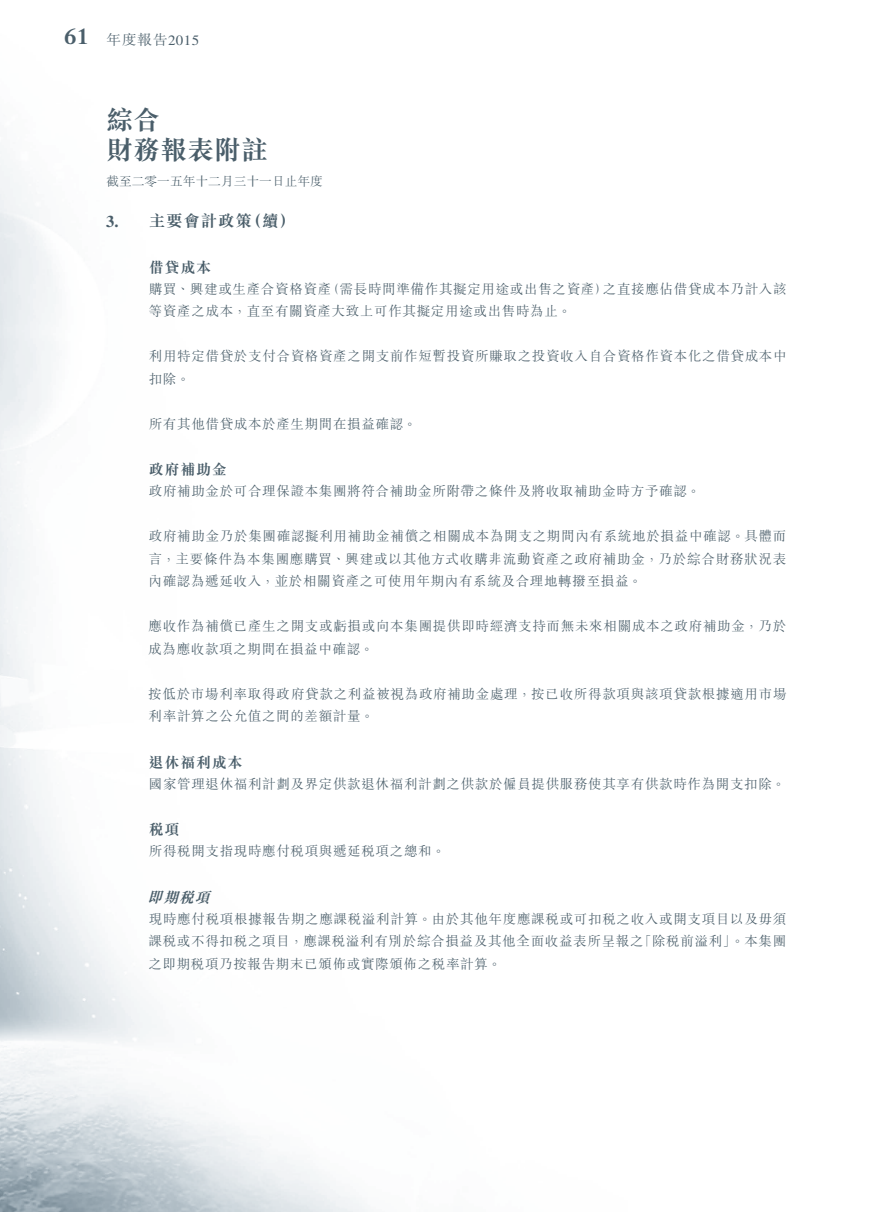
<style>
.page{position:relative;width:893px;height:1212px;background:#fff}
.page>*{position:absolute;margin:0;border:0;box-sizing:border-box;transform-origin:0 0}
.t1{font:700 27px/30px "M Sung HK";color:#4a5e6a}
.t2{font:600 22.5px "Times LT Std";color:#4a5e6a;scale:1.05 1}
.t3{font:700 16.5px "M Sung HK";letter-spacing:.05em;color:#4a5e6a}
.t4{font:700 16.5px "Times LT Std";color:#4a5e6a}
.t5{font:700 15px "M Sung HK";letter-spacing:.05em;color:#4a5e6a}
.t6{font:italic 700 15px "M Sung HK";color:#4a5e6a}
.t7{font:300 14.25px "M Sung HK";color:#4a5e6a;scale:1.05 1}
.t8{font:300 13.5px/22.5px "M Sung HK";letter-spacing:.05em;color:#4a5e6a}
.t9{font:300 12.75px "M Sung HK";color:#4a5e6a}
.s1{font-family:"Times LT Std";font-weight:400}
</style>
<div class="page">
<h2 class="t2" style="left:64px;top:23px;width:25px">61</h2>
<p class="t7" style="left:106px;top:30px;width:90px">年度報告<span class="s1">2015</span></p>
<h1 class="t1" style="left:106px;top:104px;width:163px">綜合<br>財務報表附註</h1>
<p class="t9" style="left:106px;top:173px;width:218px">截至二零一五年十二月三十一日止年度</p>
<p class="t3" style="left:246px;top:210px;width:51px">（續(</p>
<p class="t3" style="left:149px;top:210px;width:105px">主要會計政策</p>
<p class="t4" style="left:106px;top:212px;width:14px">3.</p>
<p class="t5" style="left:149px;top:257px;width:64px">借貸成本</p>
<p class="t8" style="left:603px;top:277px;width:185px">之直接應佔借貸成本乃計入該</p>
<p class="t8" style="left:326px;top:277px;width:283px">（需長時間準備作其擬定用途或出售之資產）</p>
<p class="t8" style="left:149px;top:277px;width:424px">購買、興建或生產合資格資產<br>等資產之成本，直至有關資產大致上可作其擬定用途或出售時為止。</p>
<p class="t8" style="left:149px;top:344px;width:639px">利用特定借貸於支付合資格資產之開支前作短暫投資所賺取之投資收入自合資格作資本化之借貸成本中扣除。</p>
<p class="t8" style="left:149px;top:412px;width:269px">所有其他借貸成本於產生期間在損益確認。</p>
<p class="t5" style="left:149px;top:459px;width:79px">政府補助金</p>
<p class="t8" style="left:149px;top:479px;width:553px">政府補助金於可合理保證本集團將符合補助金所附帶之條件及將收取補助金時方予確認。</p>
<p class="t8" style="left:149px;top:524px;width:639px;text-align:justify">政府補助金乃於集團確認擬利用補助金補償之相關成本為開支之期間內有系統地於損益中確認。具體而言，主要條件為本集團應購買、興建或以其他方式收購非流動資產之政府補助金，乃於綜合財務狀況表內確認為遞延收入，並於相關資產之可使用年期內有系統及合理地轉撥至損益。</p>
<p class="t8" style="left:148px;top:614px;width:639px">應收作為補償已產生之開支或虧損或向本集團提供即時經濟支持而無未來相關成本之政府補助金，乃於成為應收款項之期間在損益中確認。</p>
<p class="t8" style="left:148px;top:682px;width:640px">按低於市場利率取得政府貸款之利益被視為政府補助金處理，按已收所得款項與該項貸款根據適用市場利率計算之公允值之間的差額計量。</p>
<p class="t5" style="left:149px;top:752px;width:95px">退休福利成本</p>
<p class="t8" style="left:149px;top:772px;width:638px">國家管理退休福利計劃及界定供款退休福利計劃之供款於僱員提供服務使其享有供款時作為開支扣除。</p>
<p class="t5" style="left:149px;top:819px;width:32px">稅項</p>
<p class="t8" style="left:149px;top:839px;width:298px">所得稅開支指現時應付稅項與遞延稅項之總和。</p>
<p class="t6" style="left:147px;top:887px;width:69px">即期稅項</p>
<p class="t8" style="left:149px;top:907px;width:639px;text-align:right">現時應付稅項根據報告期之應課稅溢利計算。由於其他年度應課稅或可扣稅之收入或開支項目以及毋須「除稅前溢利」。本集團</p>
<p class="t8" style="left:148px;top:929px;width:497px">課稅或不得扣稅之項目，應課稅溢利有別於綜合損益及其他全面收益表所呈報之之即期稅項乃按報告期末已頒佈或實際頒佈之稅率計算。</p>
</div>
